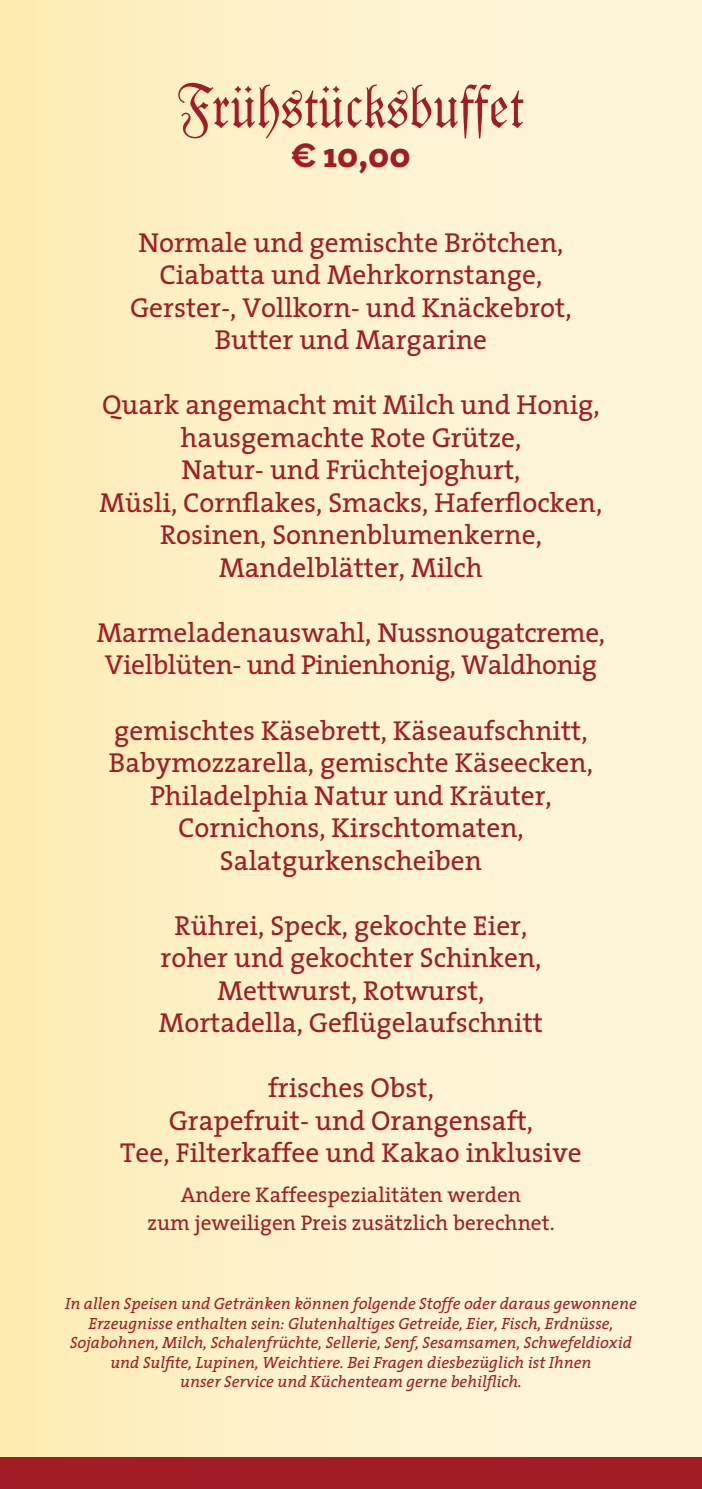
<style>
.page{position:relative;width:702px;height:1489px;background:#fff}
.page>*{position:absolute;margin:0;border:0;box-sizing:border-box;transform-origin:0 0}
.t1{font:60px "Fraktur BT";color:#a11c24}
.t2{font:800 35px "The Serif";color:#a11c24}
.t3{font:27.5px/32.5px "The Serif";color:#a11c24;text-align:center}
.t4{font:21.25px/27.5px "The Serif";color:#a11c24;text-align:center}
.t5{font:italic 16.25px/19.5px "The Serif";color:#a11c24;text-align:center}
.s1{font-family:"Proxima Nova";font-weight:700}
</style>
<div class="page">
<div style="left:0;top:0;width:702px;height:1488px;background:linear-gradient(to right,#feedb8,#fef6de)"></div>
<div style="left:0;top:1457px;width:702px;height:31px;background:#a11c24"></div>
<h1 class="t1" style="left:178px;top:68px;width:346px">Frühstücksbuffet</h1>
<p class="t2" style="left:291px;top:125px;width:121px"><span class="s1">€</span> 10,00</p>
<p class="t3" style="left:130px;top:225px;width:443px">Normale und gemischte Brötchen,<br>Ciabatta und Mehrkornstange,<br>Gerster-, Vollkorn- und Knäckebrot,<br>Butter und Margarine</p>
<p class="t3" style="left:100px;top:388px;width:504px">Quark angemacht mit Milch und Honig, hausgemachte Rote Grütze,<br>Natur- und Früchtejoghurt,<br>Müsli, Cornflakes, Smacks, Haferflocken,<br>Rosinen, Sonnenblumenkerne,<br>Mandelblätter, Milch</p>
<p class="t3" style="left:97px;top:615px;width:510px;text-align:left">Marmeladenauswahl, Nussnougatcreme,<br>Vielblüten- und Pinienhonig, Waldhonig</p>
<p class="t3" style="left:109px;top:713px;width:485px">gemischtes Käsebrett, Käseaufschnitt, Babymozzarella, gemischte Käseecken, Philadelphia Natur und Kräuter, Cornichons, Kirschtomaten, Salatgurkenscheiben</p>
<p class="t3" style="left:159px;top:908px;width:385px">Rührei, Speck, gekochte Eier, roher und gekochter Schinken,<br>Mettwurst, Rotwurst,<br>Mortadella, Geflügelaufschnitt</p>
<p class="t3" style="left:120px;top:1070px;width:463px">frisches Obst,<br>Grapefruit- und Orangensaft,<br>Tee, Filterkaffee und Kakao inklusive</p>
<p class="t4" style="left:147px;top:1180px;width:408px">Andere Kaffeespezialitäten werden<br>zum jeweiligen Preis zusätzlich berechnet.</p>
<p class="t5" style="left:65px;top:1293px;width:573px">In allen Speisen und Getränken können folgende Stoffe oder daraus gewonnene Erzeugnisse enthalten sein: Glutenhaltiges Getreide, Eier, Fisch, Erdnüsse, Sojabohnen, Milch, Schalenfrüchte, Sellerie, Senf, Sesamsamen, Schwefeldioxid und Sulfite, Lupinen, Weichtiere. Bei Fragen diesbezüglich ist Ihnen<br>unser Service und Küchenteam gerne behilflich.</p>
</div>
